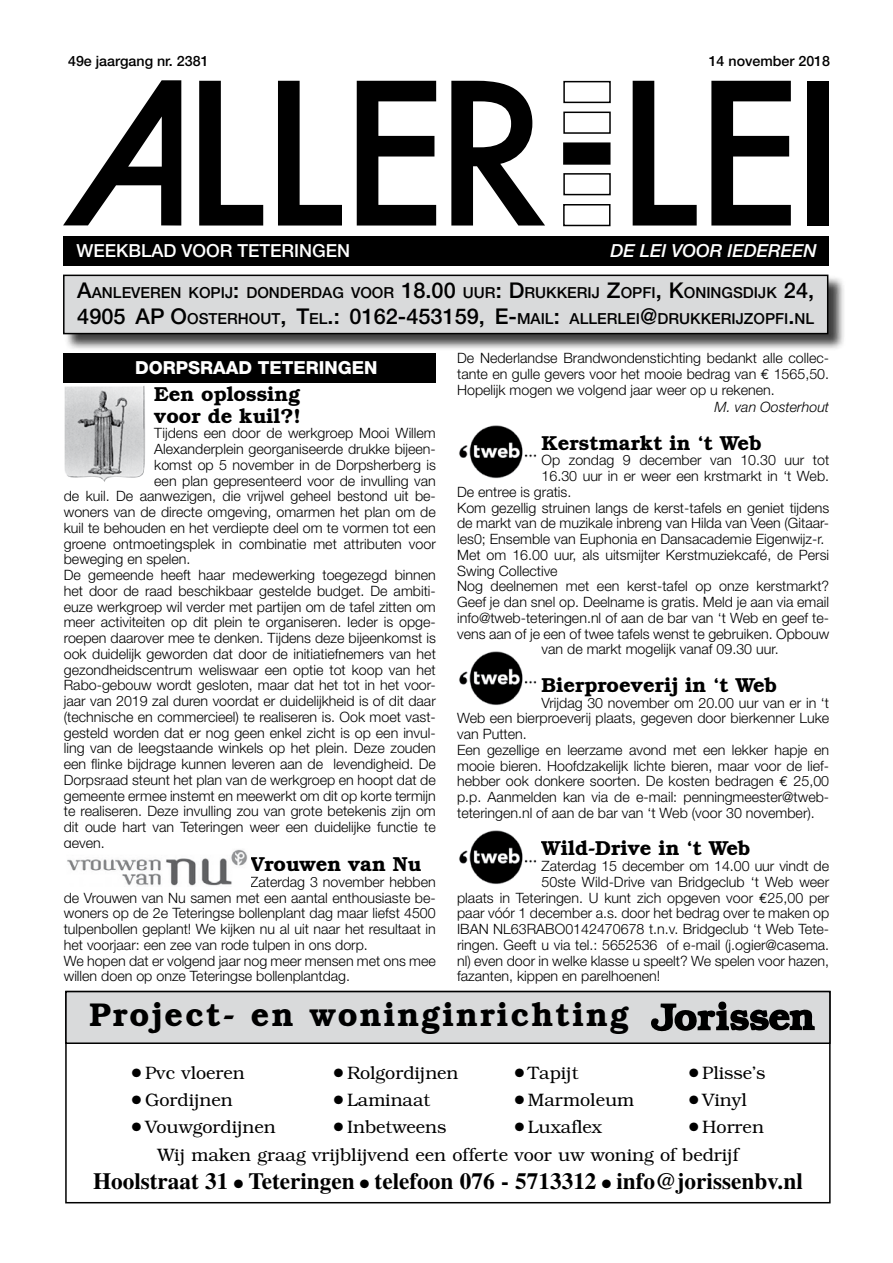
<style>
.page{position:relative;width:893px;height:1263px;background:#fff}
.page>*{position:absolute;margin:0;border:0;box-sizing:border-box;transform-origin:0 0}
.t1{font:600 33px "Bookman";color:#000}
.t2{font:700 23.25px "Times";color:#000}
.t3{font:600 20.25px/21.8px "Bookman";color:#000}
.t4{font:300 18px/27.8px "Bookman";color:#000}
.t5{font:500 18px "Helvetica Neue";color:#fff}
.t6{font:800 18px "Helvetica Neue";color:#fff}
.t7{font:italic 500 18px "Helvetica Neue";color:#fff}
.t8{font:500 15.15px/26.1px "Helvetica Neue";color:#000}
.t9{font:300 14.25px/15.8px "Helvetica Neue";color:#000}
.t10{font:500 14.25px "Helvetica Neue";color:#000}
.t11{font:italic 300 14.25px "Helvetica Neue";color:#000}
.s1{font-size:21.75px}
.s2{font-family:"Euro Mono";font-weight:400}
</style>
<div class="page">
<svg style="left:63px;top:80px;width:118px;height:146px"></svg>
<svg style="left:199px;top:81px;width:64px;height:145px"></svg>
<svg style="left:278px;top:81px;width:64px;height:145px"></svg>
<svg style="left:357px;top:81px;width:79px;height:145px"></svg>
<svg style="left:451px;top:81px;width:94px;height:145px"></svg>
<svg style="left:633px;top:81px;width:64px;height:145px"></svg>
<svg style="left:711px;top:81px;width:80px;height:145px"></svg>
<div style="left:807px;top:81px;width:22px;height:145px;background:#000"></div>
<svg style="left:563px;top:80px;width:48px;height:147px"></svg>
<div style="left:64px;top:236px;width:765px;height:29px;background:#000"></div>
<div style="left:64px;top:275px;width:782px;height:76px;background:#000;opacity:.75"></div>
<div style="left:64px;top:275px;width:764px;height:59px;background:#d9dadb"></div>
<div style="left:63px;top:275px;width:765px;height:59px;border:2px solid #000"></div>
<div style="left:64px;top:353px;width:372px;height:30px;background:#000"></div>
<img style="left:64px;top:386px;width:81px;height:96px">
<div style="left:66px;top:991px;width:764px;height:52px;background:#d9dadb"></div>
<div style="left:65px;top:991px;width:766px;height:53px;border:2px solid #000"></div>
<svg style="left:651px;top:1001px;width:164px;height:31px"></svg>
<img style="left:67px;top:849px;width:181px;height:37px">
<img style="left:459px;top:425px;width:78px;height:54px">
<img style="left:459px;top:651px;width:78px;height:54px">
<img style="left:459px;top:830px;width:78px;height:54px">
<p class="t10" style="left:68px;top:53px;width:142px">49e jaargang nr. 2381</p>
<p class="t10" style="left:709px;top:53px;width:123px">14 november 2018</p>
<p class="t5" style="left:77px;top:240px;width:275px">WEEKBLAD VOOR TETERINGEN</p>
<p class="t7" style="left:610px;top:240px;width:208px">DE LEI VOOR IEDEREEN</p>
<p class="t8" style="left:77px;top:279px;width:738px"><span class="s1">A</span>ANLEVEREN KOPIJ<span class="s1">:</span> DONDERDAG VOOR <span class="s1">18.00</span> UUR<span class="s1">: D</span>RUKKERIJ <span class="s1">Z</span>OPFI<span class="s1">, K</span>ONINGSDIJK <span class="s1">24,<br>4905 APO</span>OSTERHOUT<span class="s1">, T</span>EL<span class="s1">.: 0162-453159, E-</span>MAIL<span class="s1">:</span> ALLERLEI<span class="s1">@</span>DRUKKERIJZOPFI<span class="s1">.</span>NL</p>
<p class="t6" style="left:135px;top:357px;width:244px">DORPSRAAD TETERINGEN</p>
<p class="t9" style="left:457px;top:350px;width:374px;text-align:justify">De Nederlandse Brandwondenstichting bedankt alle collec&shy;tante en gulle gevers voor het mooie bedrag van <span class="s2">€</span> 1565,50.<br>Hopelijk mogen we volgend jaar weer op u rekenen.</p>
<p class="t11" style="left:715px;top:398px;width:116px">M. van Oosterhout</p>
<h3 class="t3" style="left:542px;top:432px;width:221px">Kerstmarkt in ‘t Web</h3>
<p class="t9" style="left:542px;top:452px;width:289px">Op zondag 9 december van 10.30 uur tot</p>
<p class="t9" style="left:542px;top:468px;width:289px">16.30 uur in er weer een krstmarkt in ‘t Web.</p>
<p class="t9" style="left:457px;top:483px;width:116px">De entree is gratis.</p>
<p class="t9" style="left:457px;top:499px;width:374px">Kom gezellig struinen langs de kerst-tafels en geniet tijdens</p>
<p class="t9" style="left:457px;top:515px;width:374px">de markt van de muzikale inbreng van Hilda van Veen (Gitaar-</p>
<p class="t9" style="left:457px;top:531px;width:369px">les0; Ensemble van Euphonia en Dansacademie Eigenwijz-r.</p>
<p class="t9" style="left:457px;top:546px;width:374px">Met om 16.00 uur, als uitsmijter Kerstmuziekcafé, de Persi</p>
<p class="t9" style="left:457px;top:562px;width:102px">Swing Collective</p>
<p class="t9" style="left:457px;top:578px;width:374px">Nog deelnemen met een kerst-tafel op onze kerstmarkt?</p>
<p class="t9" style="left:457px;top:594px;width:373px">Geef je dan snel op. Deelname is gratis. Meld je aan via email</p>
<p class="t9" style="left:457px;top:609px;width:374px">info@tweb-teteringen.nl of aan de bar van ‘t Web en geef te-</p>
<p class="t9" style="left:457px;top:625px;width:374px">vens aan of je een of twee tafels wenst te gebruiken. Opbouw</p>
<p class="t9" style="left:542px;top:641px;width:239px">van de markt mogelijk vanaf 09.30 uur.</p>
<h3 class="t3" style="left:542px;top:674px;width:237px">Bierproeverij in ‘t Web</h3>
<p class="t9" style="left:457px;top:694px;width:374px;text-indent:84px">Vrijdag 30 november om 20.00 uur van er in ‘t Web een bierproeverij plaats, gegeven door bierkenner Luke van Putten.<br>Een gezellige en leerzame avond met een lekker hapje en mooie bieren. Hoofdzakelijk lichte bieren, maar voor de lief&shy;hebber ook donkere soorten. De kosten bedragen <span class="s2">€</span> 25,00 p.p. Aanmelden kan via de e-mail: penningmeester@tweb&shy;teteringen.nl of aan de bar van ‘t Web (voor 30 november).</p>
<h3 class="t3" style="left:542px;top:837px;width:210px">Wild-Drive in ‘t Web</h3>
<p class="t9" style="left:542px;top:858px;width:289px">Zaterdag 15 december om 14.00 uur vindt de</p>
<p class="t9" style="left:542px;top:873px;width:289px">50ste Wild-Drive van Bridgeclub ‘t Web weer</p>
<p class="t9" style="left:457px;top:889px;width:374px">plaats in Teteringen. U kunt zich opgeven voor <span class="s2">€</span>25,00 per</p>
<p class="t9" style="left:457px;top:905px;width:374px">paar vóór 1 december a.s. door het bedrag over te maken op</p>
<p class="t9" style="left:457px;top:921px;width:374px">IBAN NL63RABO0142470678 t.n.v. Bridgeclub ‘t Web Tete-</p>
<p class="t9" style="left:457px;top:936px;width:374px">ringen. Geeft u via tel.: 5652536 of e-mail (j.ogier@casema.</p>
<p class="t9" style="left:457px;top:952px;width:373px">nl) even door in welke klasse u speelt? We spelen voor hazen,</p>
<p class="t9" style="left:457px;top:968px;width:205px">fazanten, kippen en parelhoenen!</p>
<h3 class="t3" style="left:154px;top:383px;width:148px">Een oplossing voor de kuil?!</h3>
<p class="t9" style="left:154px;top:425px;width:283px">Tijdens een door de werkgroep Mooi Willem</p>
<p class="t9" style="left:154px;top:441px;width:283px">Alexanderplein georganiseerde drukke bijeen-</p>
<p class="t9" style="left:154px;top:457px;width:283px">komst op 5 november in de Dorpsherberg is</p>
<p class="t9" style="left:154px;top:472px;width:283px">een plan gepresenteerd voor de invulling van</p>
<p class="t9" style="left:64px;top:488px;width:374px">de kuil. De aanwezigen, die vrijwel geheel bestond uit be-</p>
<p class="t9" style="left:64px;top:504px;width:374px">woners van de directe omgeving, omarmen het plan om de</p>
<p class="t9" style="left:64px;top:520px;width:374px">kuil te behouden en het verdiepte deel om te vormen tot een</p>
<p class="t9" style="left:64px;top:535px;width:374px">groene ontmoetingsplek in combinatie met attributen voor</p>
<p class="t9" style="left:64px;top:551px;width:128px">beweging en spelen.</p>
<p class="t9" style="left:64px;top:567px;width:374px">De gemeende heeft haar medewerking toegezegd binnen</p>
<p class="t9" style="left:64px;top:583px;width:374px">het door de raad beschikbaar gestelde budget. De ambiti-</p>
<p class="t9" style="left:64px;top:598px;width:374px">euze werkgroep wil verder met partijen om de tafel zitten om</p>
<p class="t9" style="left:64px;top:614px;width:374px">meer activiteiten op dit plein te organiseren. Ieder is opge-</p>
<p class="t9" style="left:64px;top:630px;width:374px">roepen daarover mee te denken. Tijdens deze bijeenkomst is</p>
<p class="t9" style="left:64px;top:646px;width:374px">ook duidelijk geworden dat door de initiatiefnemers van het</p>
<p class="t9" style="left:64px;top:661px;width:374px">gezondheidscentrum weliswaar een optie tot koop van het</p>
<p class="t9" style="left:64px;top:677px;width:374px">Rabo-gebouw wordt gesloten, maar dat het tot in het voor-</p>
<p class="t9" style="left:64px;top:693px;width:374px">jaar van 2019 zal duren voordat er duidelijkheid is of dit daar</p>
<p class="t9" style="left:64px;top:709px;width:374px">(technische en commercieel) te realiseren is. Ook moet vast-</p>
<p class="t9" style="left:64px;top:724px;width:373px">gesteld worden dat er nog geen enkel zicht is op een invul-</p>
<p class="t9" style="left:64px;top:740px;width:374px">ling van de leegstaande winkels op het plein. Deze zouden</p>
<p class="t9" style="left:64px;top:756px;width:374px">een flinke bijdrage kunnen leveren aan de levendigheid. De</p>
<p class="t9" style="left:64px;top:772px;width:374px">Dorpsraad steunt het plan van de werkgroep en hoopt dat de</p>
<p class="t9" style="left:64px;top:787px;width:374px">gemeente ermee instemt en meewerkt om dit op korte termijn</p>
<p class="t9" style="left:64px;top:803px;width:374px">te realiseren. Deze invulling zou van grote betekenis zijn om</p>
<p class="t9" style="left:64px;top:819px;width:373px">dit oude hart van Teteringen weer een duidelijke functie te</p>
<p class="t9" style="left:64px;top:835px;width:42px">geven.</p>
<h3 class="t3" style="left:250px;top:853px;width:172px">Vrouwen van Nu</h3>
<p class="t9" style="left:64px;top:874px;width:374px;text-indent:186px">Zaterdag 3 november hebben de Vrouwen van Nu samen met een aantal enthousiaste be&shy;woners op de 2e Teteringse bollenplant dag maar liefst 4500 tulpenbollen geplant! We kijken nu al uit naar het resultaat in het voorjaar: een zee van rode tulpen in ons dorp.<br>We hopen dat er volgend jaar nog meer mensen met ons mee willen doen op onze Teteringse bollenplantdag.</p>
<h1 class="t1" style="left:89px;top:995px;width:541px">Project- en woninginrichting</h1>
<p class="t4" style="left:132px;top:1059px;width:114px">● Pvc vloeren</p>
<p class="t4" style="left:334px;top:1059px;width:126px">● Rolgordijnen</p>
<p class="t4" style="left:515px;top:1059px;width:65px">● Tapijt</p>
<p class="t4" style="left:689px;top:1059px;width:78px">● Plisse’s</p>
<p class="t4" style="left:132px;top:1086px;width:102px">● Gordijnen</p>
<p class="t4" style="left:334px;top:1086px;width:98px">● Laminaat</p>
<p class="t4" style="left:515px;top:1086px;width:121px">● Marmoleum</p>
<p class="t4" style="left:689px;top:1086px;width:59px">● Vinyl</p>
<p class="t4" style="left:132px;top:1113px;width:145px">● Vouwgordijnen</p>
<p class="t4" style="left:334px;top:1113px;width:114px">● Inbetweens</p>
<p class="t4" style="left:515px;top:1113px;width:89px">● Luxaflex</p>
<p class="t4" style="left:157px;top:1113px;width:608px;text-indent:532px">● Horren<br>Wij maken graag vrijblijvend een offerte voor uw woning of bedrijf</p>
<h2 class="t2" style="left:93px;top:1167px;width:711px">Hoolstraat 31 ● Teteringen ● telefoon 076 - 5713312 ● info@jorissenbv.nl</h2>
</div>
